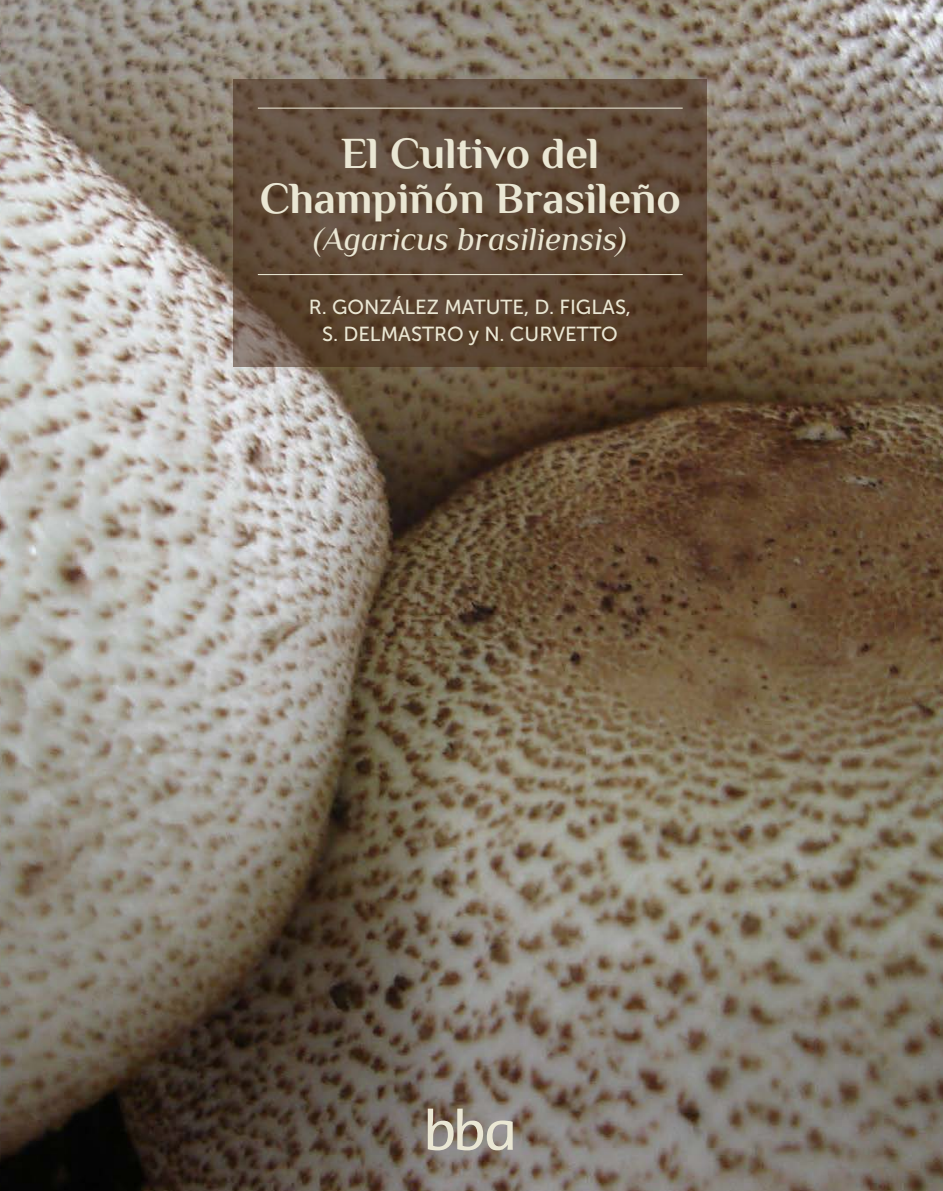
<style>
.page{position:relative;width:943px;height:1191px;background:#fff}
.page>*{position:absolute;margin:0;border:0;box-sizing:border-box;transform-origin:0 0}
.t1{font:700 44.27px/45.5px "Philosopher";color:#eae7d4;text-align:center}
.t2{font:italic 33.07px "Philosopher";color:#eae7d4}
.t3{font:20.3px/26.8px "Museo Sans 500";color:#eae7d4;text-align:center}
</style>
<div class="page">
<img style="left:0;top:0;width:943px;height:1191px">
<div style="left:233px;top:79px;width:474px;height:287px;background:#3d200f;opacity:.5"></div>
<svg style="left:428px;top:1108px;width:85px;height:42px;background:#a9a398"></svg>
<hr style="left:258px;top:108px;width:424px;height:1px;background:#eae7d4">
<hr style="left:258px;top:274px;width:424px;height:1px;background:#eae7d4">
<h1 class="t1" style="left:260px;top:131px;width:422px">El Cultivo del<br>Champiñón Brasileño</h1>
<h2 class="t2" style="left:313px;top:221px;width:315px">(Agaricus brasiliensis)</h2>
<p class="t3" style="left:309px;top:294px;width:324px">R. GONZÁLEZ MATUTE, D. FIGLAS,<br>S. DELMASTRO y N. CURVETTO</p>
</div>
